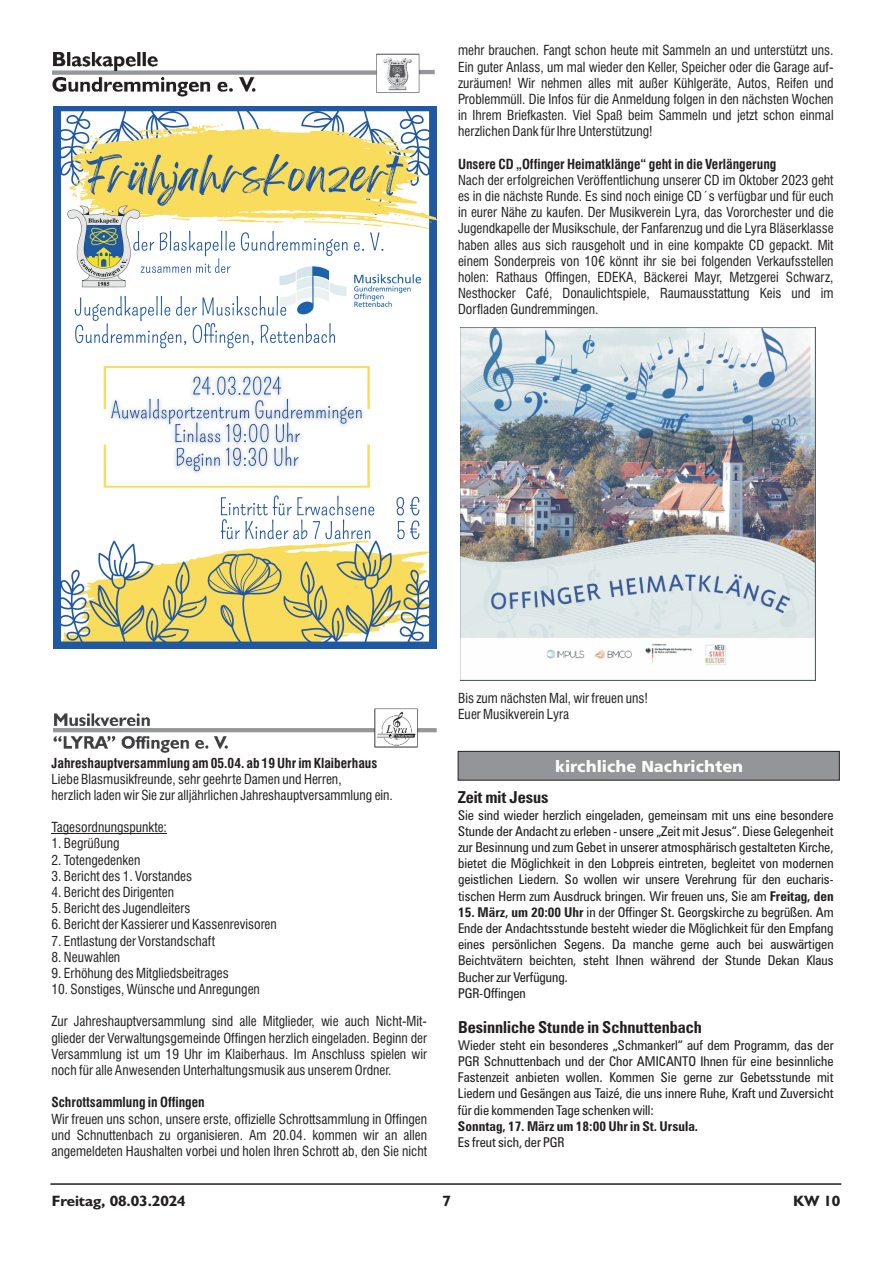
<style>
.page{position:relative;width:893px;height:1263px;background:#fff}
.page>*{position:absolute;margin:0;border:0;box-sizing:border-box;transform-origin:0 0}
.t1{font:700 condensed 16.5px "Zurich BT";color:#231f20}
.t2{font:15.9px "Humanist 777 BT Black B";letter-spacing:-.3em;color:#fff}
.t3{font:700 15px "Humanist 521 BT";letter-spacing:-.005em;color:#231f20;scale:1.04 1}
.t4{font:condensed 13.5px/16.2px "Swiss 721 BT";color:#231f20;text-align:justify}
.t5{font:condensed 13.5px/16.2px "Zurich BT";color:#231f20}
.t6{font:700 condensed 13.5px "Swiss 721 BT";color:#231f20}
.t7{font:700 condensed 13.5px "Zurich BT";color:#231f20}
.s1{font-weight:700}
</style>
<div class="page">
<hr style="left:50px;top:1183px;width:791px;height:2px;background:#231f20">
<hr style="left:52px;top:833px;width:115px;height:1px;background:#231f20">
<img style="left:54px;top:107px;width:382px;height:541px">
<img style="left:52px;top:52px;width:383px;height:45px">
<img style="left:54px;top:709px;width:382px;height:44px">
<img style="left:460px;top:327px;width:356px;height:353px">
<svg style="left:457px;top:751px;width:383px;height:30px;background:#8c8e91"></svg>
<p class="t4" style="left:458px;top:44px;width:377px">mehr brauchen. Fangt schon heute mit Sammeln an und unterstützt uns.<br>Ein guter Anlass, um mal wieder den Keller, Speicher oder die Garage auf&shy;zuräumen! Wir nehmen alles mit außer Kühlgeräte, Autos, Reifen und Problemmüll. Die Infos für die Anmeldung folgen in den nächsten Wochen in Ihrem Briefkasten. Viel Spaß beim Sammeln und jetzt schon einmal herzlichen Dank für Ihre Unterstützung!</p>
<p class="t6" style="left:458px;top:158px;width:320px">Unsere CD „Offinger Heimatklänge“ geht in die Verlängerung</p>
<p class="t4" style="left:458px;top:173px;width:377px">Nach der erfolgreichen Veröffentlichung unserer CD im Oktober 2023 geht es in die nächste Runde. Es sind noch einige CD´s verfügbar und für euch in eurer Nähe zu kaufen. Der Musikverein Lyra, das Vororchester und die Jugendkapelle der Musikschule, der Fanfarenzug und die Lyra Bläserklasse haben alles aus sich rausgeholt und in eine kompakte CD gepackt. Mit einem Sonderpreis von 10€ könnt ihr sie bei folgenden Verkaufsstellen holen: Rathaus Offingen, EDEKA, Bäckerei Mayr, Metzgerei Schwarz, Nesthocker Café, Donaulichtspiele, Raumausstattung Keis und im Dorfladen Gundremmingen.</p>
<p class="t4" style="left:458px;top:691px;width:192px">Bis zum nächsten Mal, wir freuen uns!<br>Euer Musikverein Lyra</p>
<p class="t6" style="left:51px;top:757px;width:327px">Jahreshauptversammlung am 05.04. ab 19 Uhr im Klaiberhaus</p>
<p class="t4" style="left:51px;top:772px;width:343px">Liebe Blasmusikfreunde, sehr geehrte Damen und Herren,<br>herzlich laden wir Sie zur alljährlichen Jahreshauptversammlung ein.</p>
<p class="t2" style="left:525px;top:758px;width:250px">A m tkl i rcchhel iBc he k ae Nnancthmr i ca chhtue ng e n</p>
<p class="t1" style="left:458px;top:790px;width:92px">Zeit mit Jesus</p>
<p class="t5" style="left:458px;top:808px;width:377px">Sie sind wieder herzlich eingeladen, gemeinsam mit uns eine besondere</p>
<p class="t4" style="left:51px;top:821px;width:117px">Tagesordnungspunkte:</p>
<p class="t5" style="left:458px;top:824px;width:377px">Stunde der Andacht zu erleben - unsere „Zeit mit Jesus“. Diese Gelegenheit</p>
<p class="t4" style="left:51px;top:837px;width:69px">1. Begrüßung</p>
<p class="t5" style="left:458px;top:840px;width:377px">zur Besinnung und zum Gebet in unserer atmosphärisch gestalteten Kirche,</p>
<p class="t4" style="left:51px;top:853px;width:90px">2. Totengedenken</p>
<p class="t5" style="left:458px;top:857px;width:377px">bietet die Möglichkeit in den Lobpreis eintreten, begleitet von modernen</p>
<p class="t4" style="left:51px;top:869px;width:142px">3. Bericht des 1. Vorstandes</p>
<p class="t5" style="left:458px;top:873px;width:377px">geistlichen Liedern. So wollen wir unsere Verehrung für den eucharis-</p>
<p class="t4" style="left:51px;top:885px;width:124px">4. Bericht des Dirigenten</p>
<p class="t5" style="left:458px;top:889px;width:377px">tischen Herrn zum Ausdruck bringen. Wir freuen uns, Sie am <span class="s1">Freitag, den</span></p>
<p class="t4" style="left:51px;top:901px;width:140px">5. Bericht des Jugendleiters</p>
<p class="t5" style="left:458px;top:905px;width:377px"><span class="s1">15. März, um 20:00 Uhr</span> in der Offinger St. Georgskirche zu begrüßen. Am</p>
<p class="t4" style="left:51px;top:918px;width:227px">6. Bericht der Kassierer und Kassenrevisoren</p>
<p class="t5" style="left:458px;top:921px;width:377px">Ende der Andachtsstunde besteht wieder die Möglichkeit für den Empfang</p>
<p class="t4" style="left:51px;top:934px;width:165px">7. Entlastung der Vorstandschaft</p>
<p class="t5" style="left:458px;top:937px;width:377px">eines persönlichen Segens. Da manche gerne auch bei auswärtigen</p>
<p class="t4" style="left:51px;top:950px;width:70px">8. Neuwahlen</p>
<p class="t5" style="left:458px;top:954px;width:377px">Beichtvätern beichten, steht Ihnen während der Stunde Dekan Klaus</p>
<p class="t4" style="left:51px;top:966px;width:179px">9. Erhöhung des Mitgliedsbeitrages</p>
<p class="t5" style="left:458px;top:970px;width:111px">Bucher zur Verfügung.</p>
<p class="t4" style="left:51px;top:982px;width:210px">10. Sonstiges, Wünsche und Anregungen</p>
<p class="t5" style="left:458px;top:986px;width:69px">PGR-Offingen</p>
<p class="t4" style="left:51px;top:1015px;width:377px">Zur Jahreshauptversammlung sind alle Mitglieder, wie auch Nicht-Mit-</p>
<p class="t1" style="left:458px;top:1020px;width:246px">Besinnliche Stunde in Schnuttenbach</p>
<p class="t4" style="left:51px;top:1031px;width:377px">glieder der Verwaltungsgemeinde Offingen herzlich eingeladen. Beginn der</p>
<p class="t5" style="left:458px;top:1038px;width:377px">Wieder steht ein besonderes „Schmankerl“ auf dem Programm, das der</p>
<p class="t4" style="left:51px;top:1047px;width:377px">Versammlung ist um 19 Uhr im Klaiberhaus. Im Anschluss spielen wir</p>
<p class="t5" style="left:458px;top:1054px;width:377px">PGR Schnuttenbach und der Chor AMICANTO Ihnen für eine besinnliche</p>
<p class="t4" style="left:51px;top:1063px;width:341px">noch für alle Anwesenden Unterhaltungsmusik aus unserem Ordner.</p>
<p class="t5" style="left:458px;top:1070px;width:377px">Fastenzeit anbieten wollen. Kommen Sie gerne zur Gebetsstunde mit<br>Liedern und Gesängen aus Taizé, die uns innere Ruhe, Kraft und Zuversicht</p>
<p class="t6" style="left:51px;top:1097px;width:155px">Schrottsammlung in Offingen</p>
<p class="t5" style="left:458px;top:1103px;width:197px">für die kommenden Tage schenken will:</p>
<p class="t4" style="left:51px;top:1112px;width:377px">Wir freuen uns schon, unsere erste, offizielle Schrottsammlung in Offingen</p>
<p class="t7" style="left:458px;top:1120px;width:242px">Sonntag, 17. März um 18:00 Uhr in St. Ursula.</p>
<p class="t4" style="left:51px;top:1128px;width:377px">und Schnuttenbach zu organisieren. Am 20.04. kommen wir an allen</p>
<p class="t5" style="left:458px;top:1135px;width:108px">Es freut sich, der PGR</p>
<p class="t4" style="left:51px;top:1144px;width:377px">angemeldeten Haushalten vorbei und holen Ihren Schrott ab, den Sie nicht</p>
<p class="t3" style="left:52px;top:1194px;width:130px">Freitag, 08.03.2024</p>
<p class="t3" style="left:442px;top:1194px;width:10px">7</p>
<p class="t3" style="left:793px;top:1194px;width:47px">KW 10</p>
</div>
